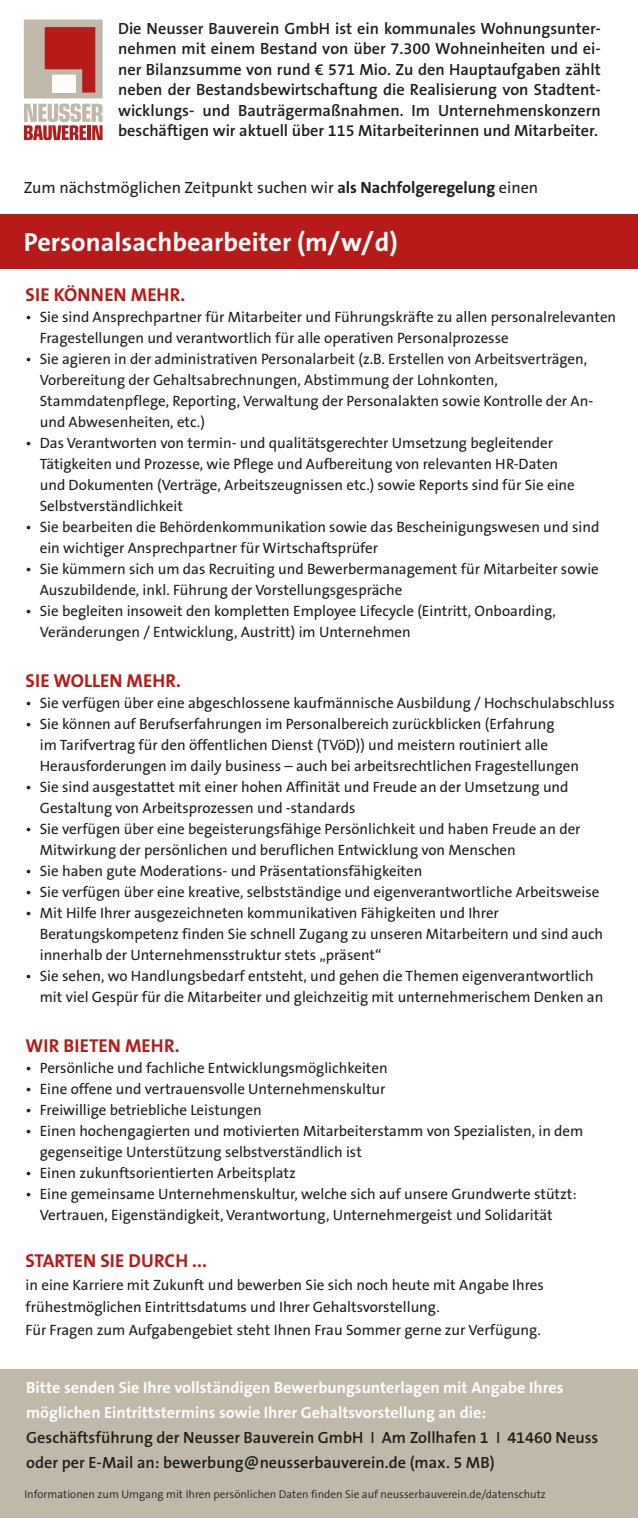
<style>
.page{position:relative;width:638px;height:1518px;background:#fff}
.page>*{position:absolute;margin:0;border:0;box-sizing:border-box;transform-origin:0 0}
.t1{font:700 26.25px "The Sans B7";color:#fff}
.t2{font:700 18.75px "The Sans B7";color:#b61a19}
.t3{font:600 16.25px/20.5px "The Sans B6";color:#1d1d1b;text-align:justify}
.t4{font:700 16.25px/25px "The Sans B7";color:#fff}
.t5{font:16.25px "The Sans B5 Plain";color:#1d1d1b}
.t6{font:15px/21px "The Sans B5 Plain";color:#1d1d1b}
.t7{font:300 11.25px "The Sans B4";color:#1d1d1b}
.s1{font-family:"The Sans B7";font-weight:700}
.s2{font-family:"The Sans B5 Plain";font-weight:400}
</style>
<div class="page">
<div style="left:0;top:214px;width:638px;height:55px;background:#b61a19"></div>
<div style="left:0;top:1370px;width:638px;height:148px;background:#c0b9a9"></div>
<svg style="left:24px;top:20px;width:79px;height:120px;background:#c68a82"></svg>
<div style="left:52px;top:75px;width:24px;height:18px;background:#fff"></div>
<p class="t3" style="left:118px;top:19px;width:484px">Die Neusser Bauverein GmbH ist ein kommunales Wohnungsunter&shy;nehmen mit einem Bestand von über 7.300 Wohneinheiten und ei&shy;ner Bilanzsumme von rund € 571 Mio. Zu den Hauptaufgaben zählt neben der Bestandsbewirtschaftung die Realisierung von Stadtent&shy;wicklungs- und Bauträgermaßnahmen. Im Unternehmenskonzern beschäftigen wir aktuell über 115 Mitarbeiterinnen und Mitarbeiter.</p>
<p class="t5" style="left:24px;top:179px;width:516px">Zum nächstmöglichen Zeitpunkt suchen wir <span class="s1">als Nachfolgeregelung</span> einen</p>
<p class="t1" style="left:24px;top:228px;width:375px">Personalsachbearbeiter (m/w/d)</p>
<p class="t2" style="left:26px;top:284px;width:161px">SIE KÖNNEN MEHR.</p>
<p class="t6" style="left:40px;top:307px;width:578px;text-indent:-14px">• Sie sind Ansprechpartner für Mitarbeiter und Führungskräfte zu allen personalrelevanten<br>Fragestellungen und verantwortlich für alle operativen Personalprozesse</p>
<p class="t6" style="left:40px;top:349px;width:555px;text-indent:-14px">• Sie agieren in der administrativen Personalarbeit (z.B. Erstellen von Arbeitsverträgen, Vorbereitung der Gehaltsabrechnungen, Abstimmung der Lohnkonten, Stammdatenpflege, Reporting, Verwaltung der Personalakten sowie Kontrolle der An&shy;und Abwesenheiten, etc.)</p>
<p class="t6" style="left:40px;top:433px;width:536px;text-indent:-14px">• Das Verantworten von termin- und qualitätsgerechter Umsetzung begleitender Tätigkeiten und Prozesse, wie Pflege und Aufbereitung von relevanten HR-Daten und Dokumenten (Verträge, Arbeitszeugnissen etc.) sowie Reports sind für Sie eine Selbstverständlichkeit</p>
<p class="t6" style="left:40px;top:517px;width:561px;text-indent:-14px">• Sie bearbeiten die Behördenkommunikation sowie das Bescheinigungswesen und sind ein wichtiger Ansprechpartner für Wirtschaftsprüfer</p>
<p class="t6" style="left:40px;top:559px;width:560px;text-indent:-14px">• Sie kümmern sich um das Recruiting und Bewerbermanagement für Mitarbeiter sowie<br>Auszubildende, inkl. Führung der Vorstellungsgespräche</p>
<p class="t6" style="left:40px;top:601px;width:518px;text-indent:-14px">• Sie begleiten insoweit den kompletten Employee Lifecycle (Eintritt, Onboarding,<br>Veränderungen / Entwicklung, Austritt) im Unternehmen</p>
<p class="t2" style="left:26px;top:670px;width:157px">SIE WOLLEN MEHR.</p>
<p class="t6" style="left:26px;top:693px;width:591px">• Sie verfügen über eine abgeschlossene kaufmännische Ausbildung / Hochschulabschluss</p>
<p class="t6" style="left:40px;top:714px;width:541px;text-indent:-14px">• Sie können auf Berufserfahrungen im Personalbereich zurückblicken (Erfahrung<br>im Tarifvertrag für den öffentlichen Dienst (TVöD)) und meistern routiniert alle<br>Herausforderungen im daily business – auch bei arbeitsrechtlichen Fragestellungen</p>
<p class="t6" style="left:40px;top:777px;width:530px;text-indent:-14px">• Sie sind ausgestattet mit einer hohen Affinität und Freude an der Umsetzung und<br>Gestaltung von Arbeitsprozessen und -standards</p>
<p class="t6" style="left:40px;top:819px;width:542px;text-indent:-14px">• Sie verfügen über eine begeisterungsfähige Persönlichkeit und haben Freude an der<br>Mitwirkung der persönlichen und beruflichen Entwicklung von Menschen</p>
<p class="t6" style="left:26px;top:861px;width:398px">• Sie haben gute Moderations- und Präsentationsfähigkeiten</p>
<p class="t6" style="left:26px;top:882px;width:575px">• Sie verfügen über eine kreative, selbstständige und eigenverantwortliche Arbeitsweise</p>
<p class="t6" style="left:40px;top:903px;width:565px;text-indent:-14px">• Mit Hilfe Ihrer ausgezeichneten kommunikativen Fähigkeiten und Ihrer<br>Beratungskompetenz finden Sie schnell Zugang zu unseren Mitarbeitern und sind auch innerhalb der Unternehmensstruktur stets „präsent“</p>
<p class="t6" style="left:40px;top:966px;width:565px;text-indent:-14px">• Sie sehen, wo Handlungsbedarf entsteht, und gehen die Themen eigenverantwortlich mit viel Gespür für die Mitarbeiter und gleichzeitig mit unternehmerischem Denken an</p>
<p class="t2" style="left:26px;top:1035px;width:155px">WIR BIETEN MEHR.</p>
<p class="t6" style="left:26px;top:1058px;width:364px">• Persönliche und fachliche Entwicklungsmöglichkeiten</p>
<p class="t6" style="left:26px;top:1079px;width:361px">• Eine offene und vertrauensvolle Unternehmenskultur</p>
<p class="t6" style="left:26px;top:1100px;width:237px">• Freiwillige betriebliche Leistungen</p>
<p class="t6" style="left:40px;top:1121px;width:545px;text-indent:-14px">• Einen hochengagierten und motivierten Mitarbeiterstamm von Spezialisten, in dem gegenseitige Unterstützung selbstverständlich ist</p>
<p class="t6" style="left:26px;top:1163px;width:272px">• Einen zukunftsorientierten Arbeitsplatz</p>
<p class="t6" style="left:40px;top:1184px;width:538px;text-indent:-14px">• Eine gemeinsame Unternehmenskultur, welche sich auf unsere Grundwerte stützt:<br>Vertrauen, Eigenständigkeit, Verantwortung, Unternehmergeist und Solidarität</p>
<p class="t2" style="left:26px;top:1251px;width:183px">STARTEN SIE DURCH ...</p>
<p class="t6" style="left:26px;top:1274px;width:520px;line-height:22.5px">in eine Karriere mit Zukunft und bewerben Sie sich noch heute mit Angabe Ihres frühestmöglichen Eintrittsdatums und Ihrer Gehaltsvorstellung.</p>
<p class="t6" style="left:26px;top:1320px;width:517px">Für Fragen zum Aufgabengebiet steht Ihnen Frau Sommer gerne zur Verfügung.</p>
<p class="t4" style="left:26px;top:1375px;width:539px">Bitte senden Sie Ihre vollständigen Bewerbungsunterlagen mit Angabe Ihres möglichen Eintrittstermins sowie Ihrer Gehaltsvorstellung an die:</p>
<p class="t3" style="left:26px;top:1428px;width:573px">Geschäftsführung der Neusser Bauverein GmbH <span class="s2">I</span> Am Zollhafen 1 <span class="s2">I</span> 41460 Neuss</p>
<p class="t3" style="left:26px;top:1453px;width:470px">oder per E-Mail an: bewerbung@neusserbauverein.de (max. 5 MB)</p>
<p class="t7" style="left:24px;top:1488px;width:523px">Informationen zum Umgang mit Ihren persönlichen Daten finden Sie auf neusserbauverein.de/datenschutz</p>
</div>
